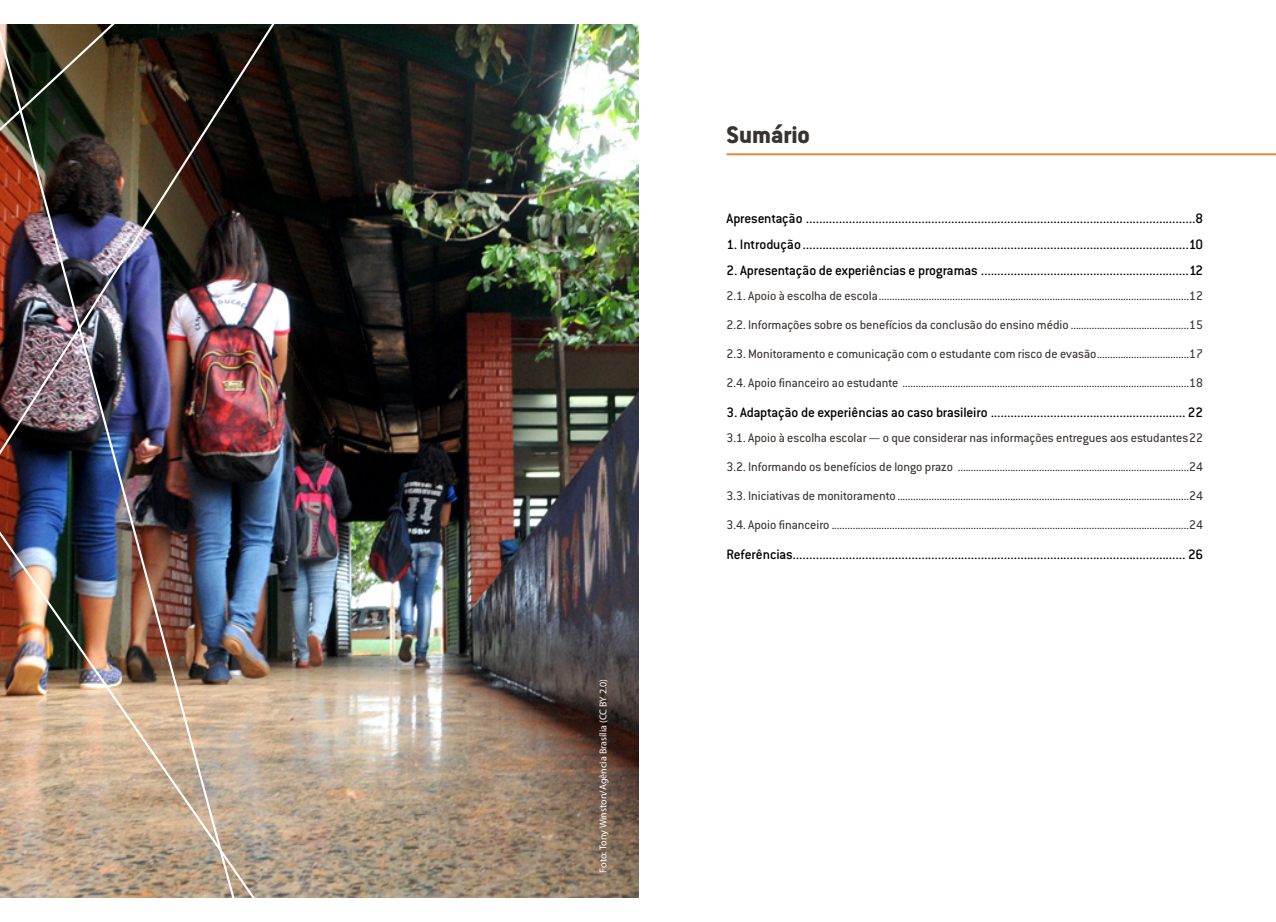
<style>
.page{position:relative;width:1276px;height:922px;background:#fff}
.page>*{position:absolute;margin:0;border:0;box-sizing:border-box;transform-origin:0 0}
.t1{font:700 26.25px "Conduit ITC Extra";color:#383331}
.t2{font:15px "Conduit ITC Medium";letter-spacing:-.015em;color:#000}
.t3{font:13.75px/28.9px "Conduit ITC";color:#383331;text-align:justify}
.t4{font:10px "Myriad Pro";color:#fff}
</style>
<div class="page">
<hr style="left:726px;top:153px;width:550px;height:2px;background:#ec7d2f">
<img style="left:287px;top:25px;width:351px;height:871px">
<img style="left:0;top:24px;width:287px;height:364px">
<img style="left:0;top:388px;width:338px;height:510px">
<p class="t4" style="left:597px;top:872px;width:195px;rotate:-90deg">Foto: Tony Winston/Agência Brasília (CC BY 2.0)</p>
<h1 class="t1" style="left:726px;top:119px;width:85px">Sumário</h1>
<p class="t2" style="left:726px;top:209px;width:478px">Apresentação ......................................................................................................................8</p>
<p class="t2" style="left:726px;top:235px;width:478px">1. Introdução.....................................................................................................................10</p>
<p class="t2" style="left:726px;top:261px;width:478px">2. Apresentação de experiências e programas ...............................................................12</p>
<p class="t3" style="left:726px;top:281px;width:478px">2.1. Apoio à escolha de escola......................................................................................................................12<br>2.2. Informações sobre os benefícios da conclusão do ensino médio .............................................15<br>2.3. Monitoramento e comunicação com o estudante com risco de evasão...................................17<br>2.4. Apoio financeiro ao estudante .............................................................................................................18</p>
<p class="t2" style="left:726px;top:403px;width:478px">3. Adaptação de experiências ao caso brasileiro ........................................................... 22</p>
<p class="t3" style="left:726px;top:423px;width:478px">3.1. Apoio à escolha escolar — o que considerar nas informações entregues aos estudantes22<br>3.2. Informando os benefícios de longo prazo ........................................................................................24<br>3.3. Iniciativas de monitoramento ...............................................................................................................24<br>3.4. Apoio financeiro ........................................................................................................................................24</p>
<p class="t2" style="left:726px;top:545px;width:478px">Referências....................................................................................................................... 26</p>
</div>
